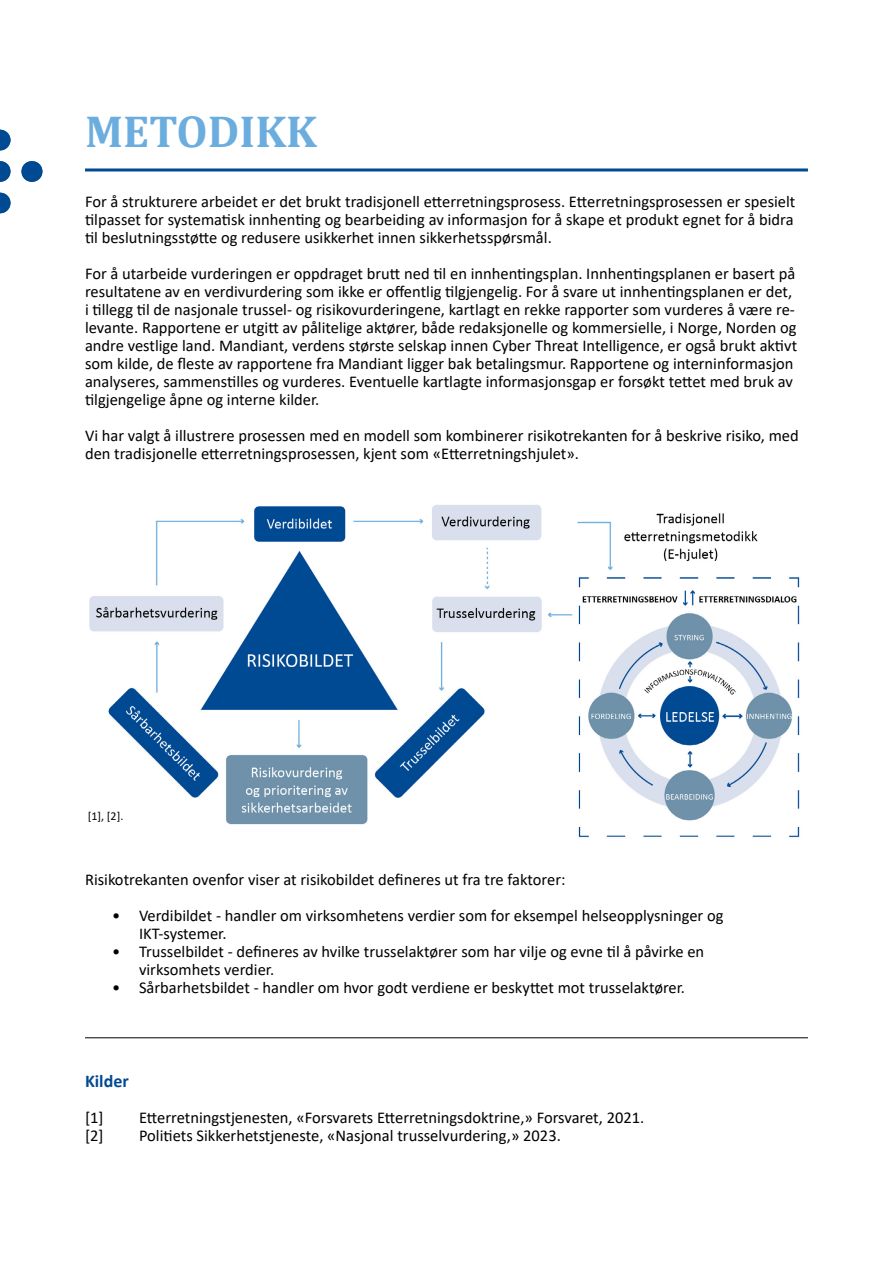
<style>
.page{position:relative;width:893px;height:1263px;background:#fff}
.page>*{position:absolute;margin:0;border:0;box-sizing:border-box;transform-origin:0 0}
.t1{font:700 45px "Cambria";color:#6caddf}
.t2{font:700 18px "Calibri";color:#004a93}
.t3{font:16.5px/18px "Calibri";color:#000}
.t4{font:12px "Calibri";color:#000}
</style>
<div class="page">
<svg style="left:0;top:130px;width:42px;height:83px"></svg>
<hr style="left:85px;top:168px;width:723px;height:3px;background:#004a93">
<hr style="left:85px;top:1037px;width:723px;height:1px;background:#000">
<img style="left:89px;top:505px;width:711px;height:333px">
<h1 class="t1" style="left:85px;top:100px;width:233px">METODIKK</h1>
<p class="t3" style="left:85px;top:192px;width:712px;text-align:justify">For å strukturere arbeidet er det brukt tradisjonell etterretningsprosess. Etterretningsprosessen er spesielt tilpasset for systematisk innhenting og bearbeiding av informasjon for å skape et produkt egnet for å bidra til beslutningsstøtte og redusere usikkerhet innen sikkerhetsspørsmål.</p>
<p class="t3" style="left:85px;top:264px;width:714px">For å utarbeide vurderingen er oppdraget brutt ned til en innhentingsplan. Innhentingsplanen er basert på resultatene av en verdivurdering som ikke er offentlig tilgjengelig. For å svare ut innhentingsplanen er det, i tillegg til de nasjonale trussel- og risikovurderingene, kartlagt en rekke rapporter som vurderes å være re&shy;levante. Rapportene er utgitt av pålitelige aktører, både redaksjonelle og kommersielle, i Norge, Norden og andre vestlige land. Mandiant, verdens største selskap innen Cyber Threat Intelligence, er også brukt aktivt som kilde, de fleste av rapportene fra Mandiant ligger bak betalingsmur. Rapportene og interninformasjon analyseres, sammenstilles og vurderes. Eventuelle kartlagte informasjonsgap er forsøkt tettet med bruk av tilgjengelige åpne og interne kilder.</p>
<p class="t3" style="left:85px;top:426px;width:715px">Vi har valgt å illustrere prosessen med en modell som kombinerer risikotrekanten for å beskrive risiko, med den tradisjonelle etterretningsprosessen, kjent som «Etterretningshjulet».</p>
<p class="t4" style="left:88px;top:808px;width:37px">[1], [2].</p>
<p class="t3" style="left:85px;top:870px;width:482px">Risikotrekanten ovenfor viser at risikobildet defineres ut fra tre faktorer:</p>
<p class="t3" style="left:139px;top:906px;width:586px;text-indent:-27px">• Verdibildet - handler om virksomhetens verdier som for eksempel helseopplysninger og<br>IKT-systemer.</p>
<p class="t3" style="left:139px;top:942px;width:567px;text-indent:-27px">• Trusselbildet - defineres av hvilke trusselaktører som har vilje og evne til å påvirke en virksomhets verdier.</p>
<p class="t3" style="left:112px;top:978px;width:575px">• Sårbarhetsbildet - handler om hvor godt verdiene er beskyttet mot trusselaktører.</p>
<p class="t2" style="left:85px;top:1069px;width:45px">Kilder</p>
<p class="t3" style="left:85px;top:1108px;width:20px">[1]</p>
<p class="t3" style="left:139px;top:1108px;width:507px">Etterretningstjenesten, «Forsvarets Etterretningsdoktrine,» Forsvaret, 2021.</p>
<p class="t3" style="left:85px;top:1126px;width:20px">[2]</p>
<p class="t3" style="left:139px;top:1126px;width:423px">Politiets Sikkerhetstjeneste, «Nasjonal trusselvurdering,» 2023.</p>
</div>
